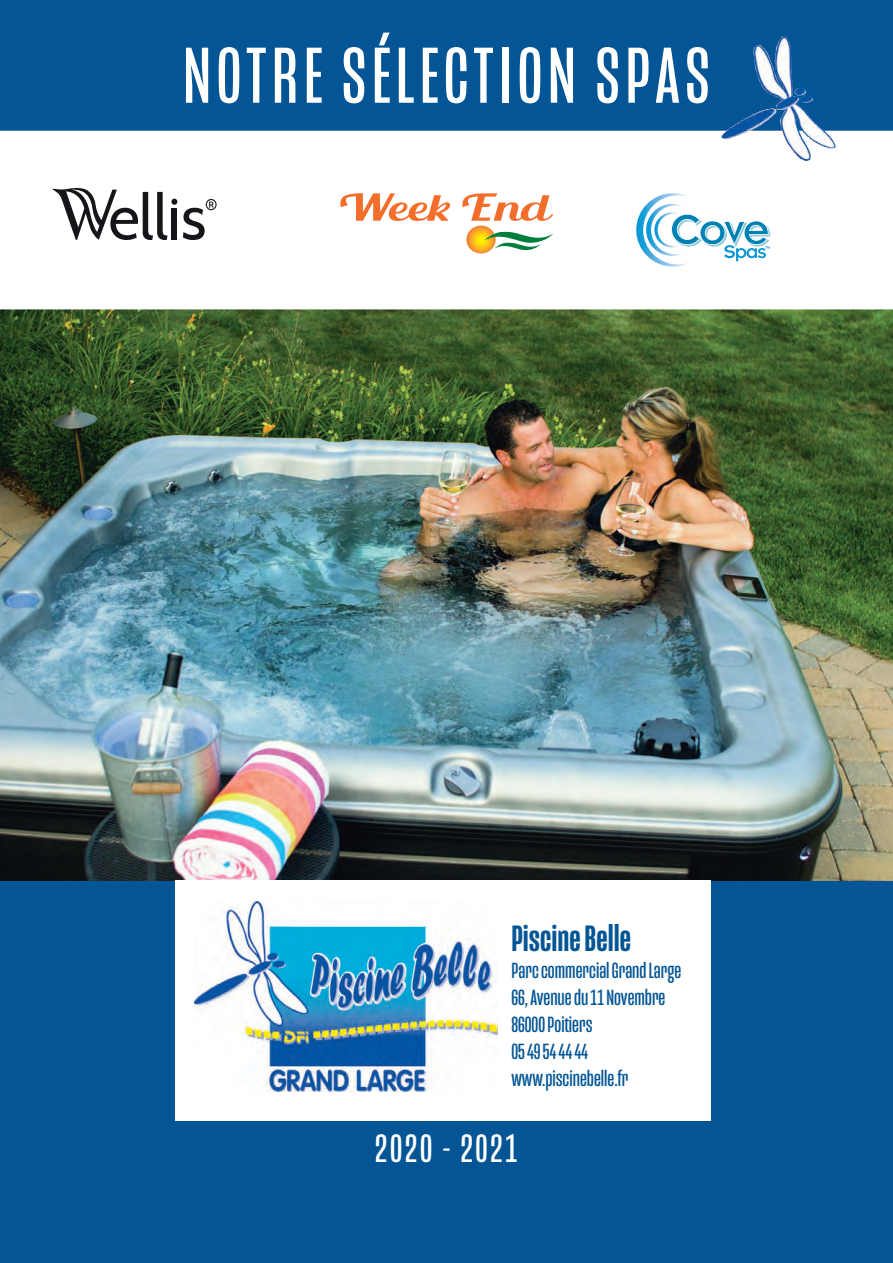
<style>
.page{position:relative;width:893px;height:1263px;background:#035595}
.page>*{position:absolute;margin:0;border:0;box-sizing:border-box;transform-origin:0 0}
.t1{font:81px "Mongoose";letter-spacing:.07em;color:#fff}
.t2{font:40.5px "Mongoose";letter-spacing:.07em;color:#fff}
.t3{font:500 37.5px "Mongoose";color:#035595}
.t4{font:22.5px/27px "Mongoose";color:#035595}
</style>
<div class="page">
<img style="left:0;top:309px;width:893px;height:571px">
<div style="left:0;top:131px;width:893px;height:178px;background:#fff"></div>
<svg style="left:340px;top:193px;width:114px;height:28px;background:#f9c2a6"></svg>
<svg style="left:462px;top:193px;width:91px;height:60px;background:#e7d1b0"></svg>
<svg style="left:636px;top:193px;width:134px;height:74px;background:#c8e5f2"></svg>
<div style="left:175px;top:880px;width:536px;height:241px;background:#fff"></div>
<img style="left:195px;top:902px;width:302px;height:190px">
<img style="left:753px;top:37px;width:58px;height:124px">
<h1 class="t1" style="left:183px;top:30px;width:528px">NOTRE SÉLECTION SPAS</h1>
<h3 class="t3" style="left:511px;top:917px;width:121px">Piscine Belle</h3>
<p class="t4" style="left:511px;top:957px;width:171px">Parc commercial Grand Large<br>66, Avenue du 11 Novembre<br>86000 Poitiers<br>05 49 54 44 44 www.piscinebelle.fr</p>
<h2 class="t2" style="left:375px;top:1125px;width:144px">2020 - 2021</h2>
</div>
